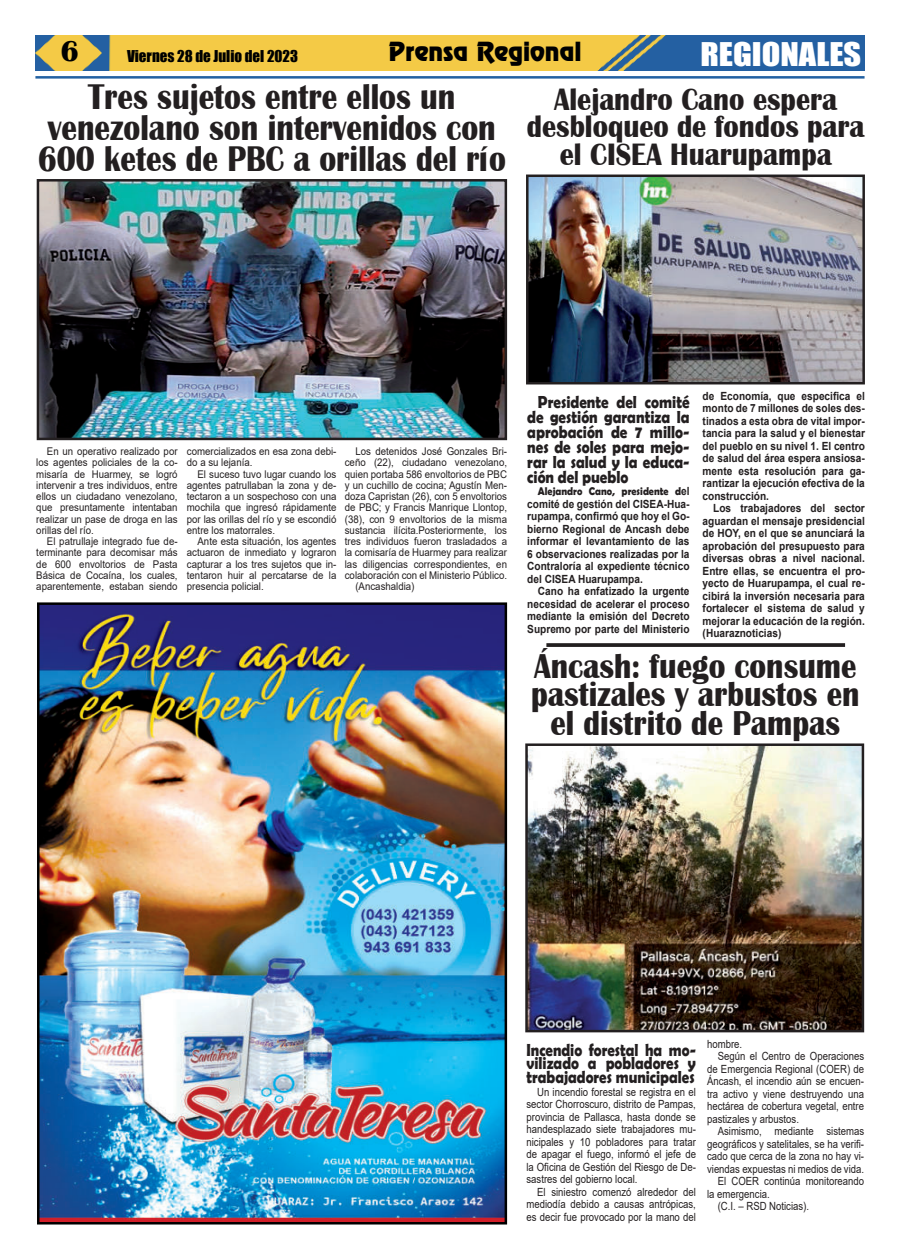
<style>
.page{position:relative;width:900px;height:1258px;background:#fff}
.page>*{position:absolute;margin:0;border:0;box-sizing:border-box;transform-origin:0 0}
.t1{font:700 36.75px/31.2px "Britannic";color:#231f20;text-align:center;scale:.85 1}
.t2{font:700 35.5px/28.8px "Britannic";color:#231f20;text-align:center;scale:.87 1}
.t3{font:700 31.88px/27.5px "Britannic";color:#231f20;text-align:center;scale:.89 1}
.t4{font:30px "Impact";color:#fff;scale:1.14 1}
.t5{font:700 30px "Britannic";color:#000}
.t6{font:23.75px "Renfrew Normal";color:#000}
.t7{font:700 17.5px/15px "Berlin Sans FB Demi";color:#231f20;text-align:justify;scale:.86 1}
.t8{font:700 17.5px/13.8px "Berlin Sans FB Demi";color:#231f20;text-align:justify;scale:.85 1}
.t9{font:15px "Impact";color:#000}
.t10{font:700 11.25px/12.5px "Arial";color:#231f20;text-align:justify;scale:.9 1}
.t11{font:11.25px/12.5px "Arial";color:#231f20;text-align:justify;scale:.85 1}
.t12{font:700 11.25px "Berlin Sans FB Demi";color:#231f20;scale:.9 1}
.t13{font:10.62px/11.2px "Arial";color:#231f20;text-align:justify;scale:.91 1}
.s1{font-family:"Arial"}
</style>
<div class="page">
<img style="left:35px;top:35px;width:830px;height:36px">
<hr style="left:35px;top:76px;width:830px;height:3px;background:#2361a2">
<img style="left:41px;top:183px;width:462px;height:253px">
<div style="left:37px;top:179px;width:470px;height:261px;border:3px solid #231f20"></div>
<img style="left:41px;top:606px;width:462px;height:614px">
<div style="left:37px;top:602px;width:470px;height:622px;border:3px solid #000"></div>
<img style="left:530px;top:179px;width:331px;height:201px">
<div style="left:526px;top:175px;width:339px;height:209px;border:3px solid #231f20"></div>
<svg style="left:546px;top:643px;width:299px;height:4px"></svg>
<img style="left:529px;top:747px;width:331px;height:281px">
<div style="left:525px;top:743px;width:339px;height:289px;border:3px solid #231f20"></div>
<h3 class="t5" style="left:61px;top:36px;width:20px">6</h3>
<h3 class="t9" style="left:127px;top:48px;width:173px">Viernes 28 de Julio del 2023</h3>
<h3 class="t6" style="left:389px;top:41px;width:194px">Prensa Regional</h3>
<h3 class="t4" style="left:700px;top:38px;width:143px">REGIONALES</h3>
<h1 class="t1" style="left:38px;top:81px;width:552px">Tres sujetos entre ellos un venezolano son intervenidos con<br>600 ketes de PBC a orillas del río</h1>
<h3 class="t3" style="left:527px;top:85px;width:381px">Alejandro Cano espera desbloqueo de fondos para el CISEA Huarupampa</h3>
<p class="t13" style="left:36px;top:447px;width:157px;text-indent:11px">En un operativo realizado por los agentes policiales de la co&shy;misaría de Huarmey, se logró intervenir a tres individuos, entre ellos un ciudadano venezolano, que presuntamente intentaban realizar un pase de droga en las orillas del río.</p>
<p class="t13" style="left:36px;top:537px;width:157px;text-indent:11px">El patrullaje integrado fue de&shy;terminante para decomisar más de 600 envoltorios de Pasta Básica de Cocaína, los cuales, aparentemente, estaban siendo</p>
<p class="t13" style="left:187px;top:447px;width:166px">comercializados en esa zona debi&shy;do a su lejanía.</p>
<p class="t13" style="left:187px;top:469px;width:166px;text-indent:11px">El suceso tuvo lugar cuando los agentes patrullaban la zona y de&shy;tectaron a un sospechoso con una mochila que ingresó rápidamente por las orillas del río y se escondió entre los matorrales.</p>
<p class="t13" style="left:187px;top:537px;width:166px;text-indent:11px">Ante esta situación, los agentes actuaron de inmediato y lograron capturar a los tres sujetos que in&shy;tentaron huir al percatarse de la presencia policial.</p>
<p class="t13" style="left:355px;top:447px;width:168px">Los detenidos José Gonzales Bri-</p>
<p class="t13" style="left:345px;top:458px;width:180px">ceño (22), ciudadano venezolano,</p>
<p class="t13" style="left:345px;top:469px;width:180px">quien portaba 586 envoltorios de PBC</p>
<p class="t13" style="left:345px;top:480px;width:180px">y un cuchillo de cocina; Agustín Men-</p>
<p class="t13" style="left:345px;top:492px;width:180px">doza Capristan (26), con 5 envoltorios</p>
<p class="t13" style="left:345px;top:503px;width:180px">de PBC; y Francis Manrique Llontop,</p>
<p class="t13" style="left:345px;top:514px;width:180px">(38), con 9 envoltorios de la misma</p>
<p class="t13" style="left:345px;top:525px;width:180px">sustancia ilícita.Posteriormente, los</p>
<p class="t13" style="left:345px;top:537px;width:180px">tres individuos fueron trasladados a</p>
<p class="t13" style="left:345px;top:548px;width:180px">la comisaría de Huarmey para realizar</p>
<p class="t13" style="left:345px;top:559px;width:180px">las diligencias correspondientes, en</p>
<p class="t13" style="left:345px;top:570px;width:180px">colaboración con el Ministerio Público.</p>
<p class="t13" style="left:355px;top:582px;width:66px">(Ancashaldia)</p>
<p class="t10" style="left:703px;top:390px;width:182px">de Economía, que especifica el monto de 7 millones de soles des&shy;tinados a esta obra de vital impor&shy;tancia para la salud y el bienestar del pueblo en su nivel 1. El centro de salud del área espera ansiosa&shy;mente esta resolución para ga&shy;rantizar la ejecución efectiva de la construcción.</p>
<p class="t10" style="left:703px;top:503px;width:182px;text-indent:11px">Los trabajadores del sector aguardan el mensaje presidencial de HOY, en el que se anunciará la aprobación del presupuesto para diversas obras a nivel nacional.<br>Entre ellas, se encuentra el pro&shy;yecto de Huarupampa, el cual re&shy;cibirá la inversión necesaria para fortalecer el sistema de salud y mejorar la educación de la región. (Huaraznoticias)</p>
<h2 class="t2" style="left:531px;top:651px;width:379px">Áncash: fuego consume pastizales y arbustos en el distrito de Pampas</h2>
<h3 class="t7" style="left:527px;top:395px;width:190px;text-indent:11px">Presidente del comité de gestión garantiza la aprobación de 7 millo&shy;nes de soles para mejo&shy;rar la salud y la educa&shy;ción del pueblo</h3>
<p class="t12" style="left:538px;top:486px;width:170px">Alejandro Cano, presidente d<span class="s1">el</span></p>
<p class="t10" style="left:527px;top:498px;width:182px">comité de gestión del CISEA-Hua&shy;rupampa, confirmó que hoy el Go&shy;bierno Regional de Ancash debe informar el levantamiento de las 6 observaciones realizadas por la Contraloría al expediente técnico del CISEA Huarupampa.</p>
<p class="t10" style="left:527px;top:586px;width:182px;text-indent:11px">Cano ha enfatizado la urgente necesidad de acelerar el proceso mediante la emisión del Decreto Supremo por parte del Ministerio</p>
<h3 class="t8" style="left:527px;top:1043px;width:201px">Incendio forestal ha mo&shy;vilizado a pobladores y trabajadores municipales</h3>
<p class="t11" style="left:527px;top:1086px;width:201px;text-indent:11px">Un incendio forestal se registra en el sector Chorroscuro, distrito de Pampas, provincia de Pallasca, hasta donde se handesplazado siete trabajadores mu&shy;nicipales y 10 pobladores para tratar de apagar el fuego, informó el jefe de la Oficina de Gestión del Riesgo de De&shy;sastres del gobierno local.</p>
<p class="t11" style="left:527px;top:1186px;width:201px;text-indent:11px">El siniestro comenzó alrededor del mediodía debido a causas antrópicas, es decir fue provocado por la mano del</p>
<p class="t11" style="left:707px;top:1038px;width:43px">hombre.</p>
<p class="t11" style="left:718px;top:1051px;width:174px">Según el Centro de Operaciones</p>
<p class="t11" style="left:707px;top:1062px;width:186px">de Emergencia Regional (COER) de</p>
<p class="t11" style="left:707px;top:1076px;width:186px">Áncash, el incendio aún se encuen-</p>
<p class="t11" style="left:707px;top:1088px;width:186px">tra activo y viene destruyendo una</p>
<p class="t11" style="left:707px;top:1101px;width:186px">hectárea de cobertura vegetal, entre</p>
<p class="t11" style="left:707px;top:1113px;width:110px">pastizales y arbustos.</p>
<p class="t11" style="left:718px;top:1126px;width:174px">Asimismo, mediante sistemas</p>
<p class="t11" style="left:707px;top:1137px;width:186px">geográficos y satelitales, se ha verifi-</p>
<p class="t11" style="left:707px;top:1151px;width:186px">cado que cerca de la zona no hay vi-</p>
<p class="t11" style="left:707px;top:1163px;width:186px">viendas expuestas ni medios de vida.</p>
<p class="t11" style="left:718px;top:1175px;width:174px">El COER continúa monitoreando</p>
<p class="t11" style="left:707px;top:1188px;width:75px">la emergencia.</p>
<p class="t11" style="left:718px;top:1200px;width:109px">(C.I. – RSD Noticias).</p>
</div>
